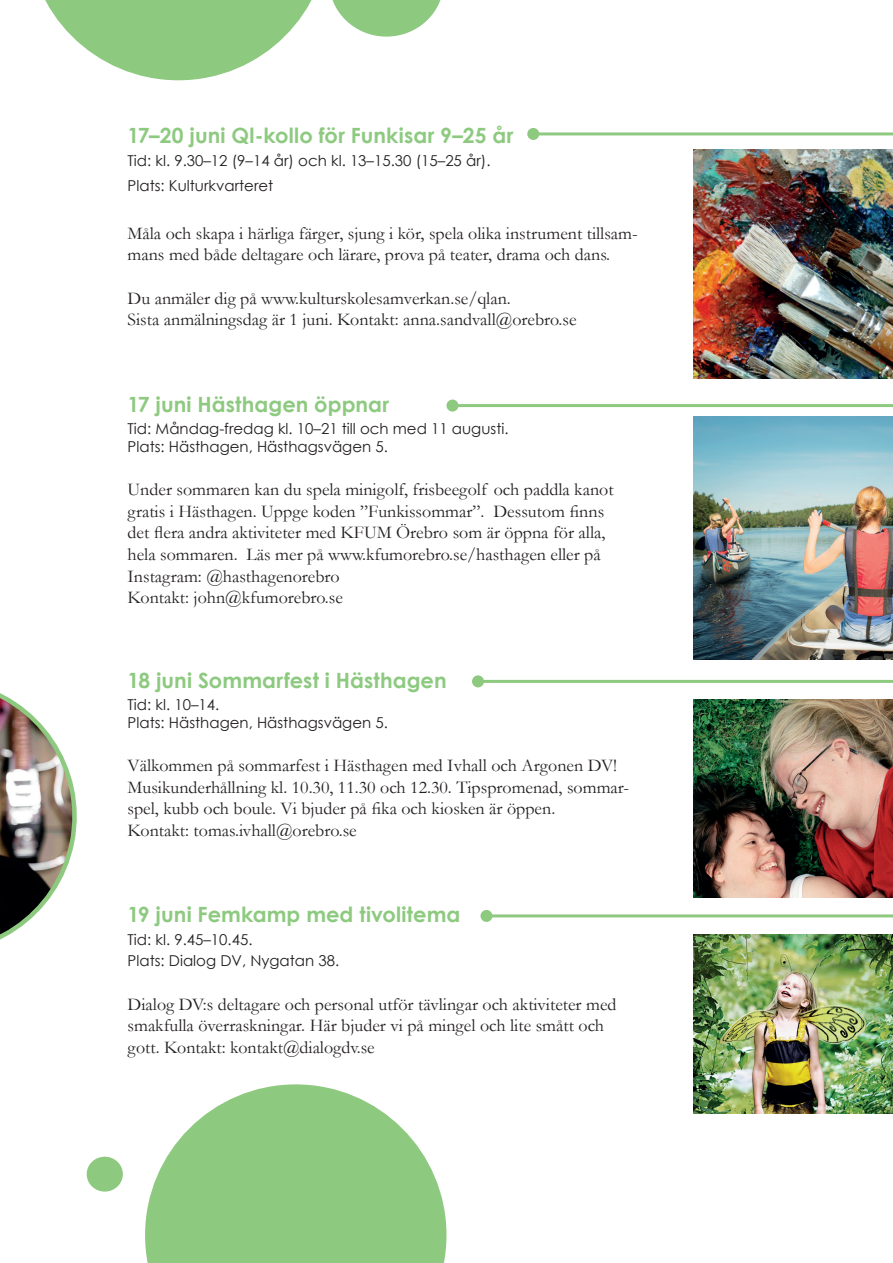
<style>
.page{position:relative;width:893px;height:1263px;background:#fff}
.page>*{position:absolute;margin:0;border:0;box-sizing:border-box;transform-origin:0 0}
.t1{font:700 21px "Century Gothic";letter-spacing:.005em;color:#8dca80}
.t2{font:18px/21.6px "Garamond";color:#231f20}
.t3{font:15px/18px "Century Gothic";color:#231f20}
</style>
<div class="page">
<hr style="left:486px;top:914px;width:407px;height:3px;background:#8dca80">
<div style="left:480px;top:910px;width:12px;height:12px;background:#8dca80;border-radius:50%"></div>
<hr style="left:478px;top:680px;width:415px;height:3px;background:#8dca80">
<div style="left:472px;top:675px;width:12px;height:12px;background:#8dca80;border-radius:50%"></div>
<hr style="left:452px;top:404px;width:441px;height:3px;background:#8dca80">
<div style="left:446px;top:400px;width:12px;height:12px;background:#8dca80;border-radius:50%"></div>
<hr style="left:533px;top:132px;width:360px;height:3px;background:#8dca80">
<div style="left:527px;top:128px;width:12px;height:12px;background:#8dca80;border-radius:50%"></div>
<img style="left:693px;top:149px;width:200px;height:229px">
<img style="left:693px;top:934px;width:200px;height:179px">
<svg style="left:145px;top:1084px;width:301px;height:179px;fill:#8dca80"></svg>
<img style="left:0;top:693px;width:77px;height:247px">
<div style="left:87px;top:1157px;width:36px;height:34px;background:#8dca80;border-radius:50%"></div>
<svg style="left:45px;top:0;width:396px;height:80px"></svg>
<img style="left:693px;top:417px;width:200px;height:242px">
<img style="left:693px;top:700px;width:200px;height:197px">
<p class="t1" style="left:128px;top:120px;width:387px">17–20 juni Ql-kollo för Funkisar 9–25 år</p>
<p class="t3" style="left:128px;top:147px;width:364px;line-height:25.8px">Tid: kl. 9.30–12 (9–14 år) och kl. 13–15.30 (15–25 år).<br>Plats: Kulturkvarteret</p>
<p class="t2" style="left:128px;top:222px;width:512px">Måla och skapa i härliga färger, sjung i kör, spela olika instrument tillsam&shy;mans med både deltagare och lärare, prova på teater, drama och dans.</p>
<p class="t2" style="left:128px;top:287px;width:450px">Du anmäler dig på www.kulturskolesamverkan.se/qlan.<br>Sista anmälningsdag är 1 juni. Kontakt: anna.sandvall@orebro.se</p>
<p class="t1" style="left:128px;top:388px;width:263px">17 juni Hästhagen öppnar</p>
<p class="t3" style="left:128px;top:419px;width:382px">Tid: Måndag-fredag kl. 10–21 till och med 11 augusti.<br>Plats: Hästhagen, Hästhagsvägen 5.</p>
<p class="t2" style="left:128px;top:478px;width:488px">Under sommaren kan du spela minigolf, frisbeegolf och paddla kanot gratis i Hästhagen. Uppge koden ”Funkissommar”. Dessutom finns det flera andra aktiviteter med KFUM Örebro som är öppna för alla, hela sommaren. Läs mer på www.kfumorebro.se/hasthagen eller på Instagram: @hasthagenorebro<br>Kontakt: john@kfumorebro.se</p>
<p class="t1" style="left:128px;top:664px;width:321px">18 juni Sommarfest i Hästhagen</p>
<p class="t3" style="left:128px;top:695px;width:262px">Tid: kl. 10–14.<br>Plats: Hästhagen, Hästhagsvägen 5.</p>
<p class="t2" style="left:128px;top:754px;width:503px">Välkommen på sommarfest i Hästhagen med Ivhall och Argonen DV!<br>Musikunderhållning kl. 10.30, 11.30 och 12.30. Tipspromenad, sommar&shy;spel, kubb och boule. Vi bjuder på fika och kiosken är öppen.<br>Kontakt: tomas.ivhall@orebro.se</p>
<p class="t1" style="left:128px;top:899px;width:334px">19 juni Femkamp med tivolitema</p>
<p class="t3" style="left:128px;top:928px;width:213px;line-height:21.6px">Tid: kl. 9.45–10.45.<br>Plats: Dialog DV, Nygatan 38.</p>
<p class="t2" style="left:128px;top:993px;width:490px">Dialog DV:s deltagare och personal utför tävlingar och aktiviteter med smakfulla överraskningar. Här bjuder vi på mingel och lite smått och gott. Kontakt: kontakt@dialogdv.se</p>
</div>
